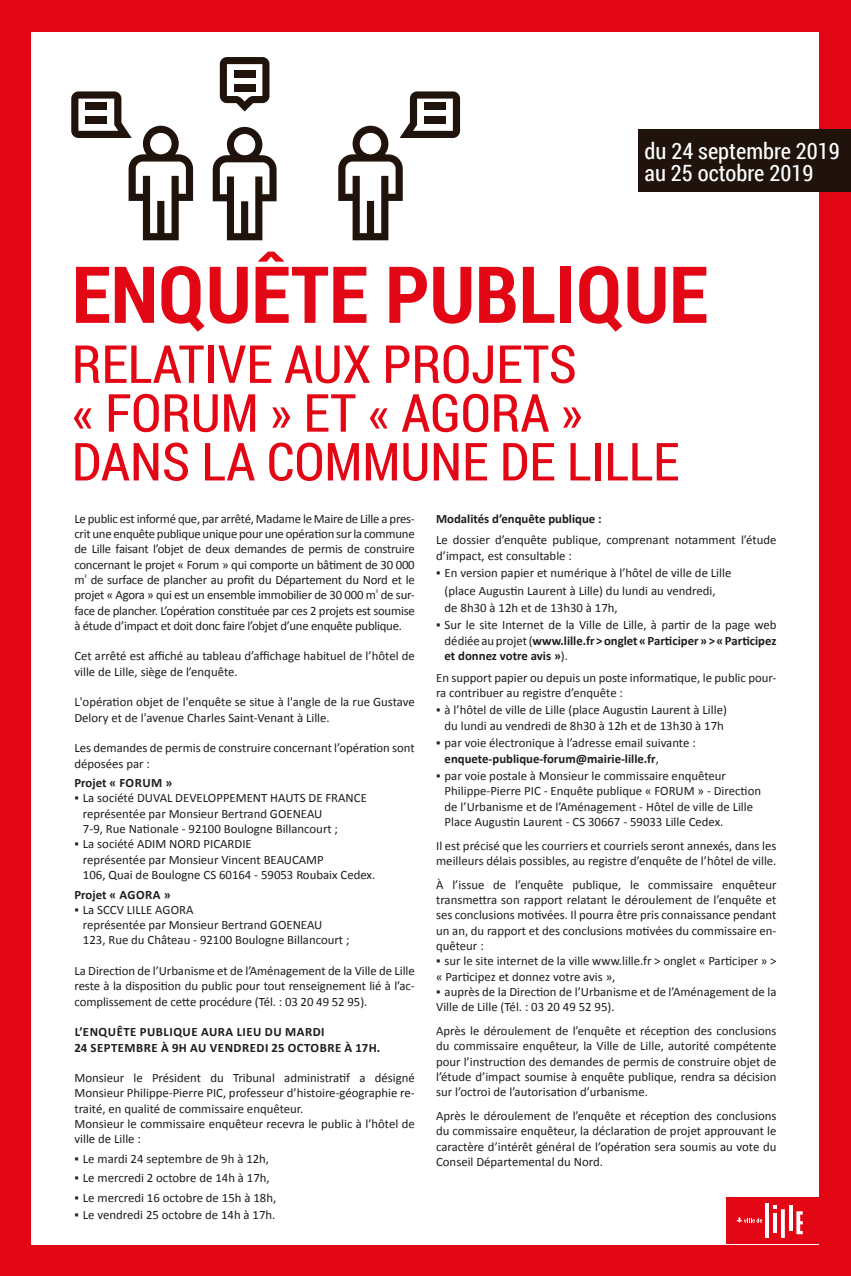
<style>
.page{position:relative;width:851px;height:1276px;background:#fff}
.page>*{position:absolute;margin:0;border:0;box-sizing:border-box;transform-origin:0 0}
.t1{font:700 78.75px "Roboto Condensed";color:#e30614}
.t2{font:52.5px/48.8px "Roboto Condensed";color:#e30614}
.t3{font:22.5px/22.5px "Roboto Condensed";color:#fff}
.t4{font:12.75px/15.3px "Calibri";color:#1d1d1b}
.t5{font:700 12.75px/15.3px "Calibri";letter-spacing:.04em;color:#1d1d1b}
.t6{font:700 12.75px "Calibri";color:#1d1d1b}
.s1{font-weight:700}
</style>
<div class="page">
<div style="left:0;top:0;width:850px;height:1276px;background:#e30614"></div>
<div style="left:32px;top:32px;width:787px;height:1212px;background:#fff"></div>
<div style="left:726px;top:1197px;width:93px;height:47px;background:#e30614"></div>
<svg style="left:736px;top:1217px;width:26px;height:5px"></svg>
<hr style="left:765px;top:1203px;width:4px;height:35px;background:#fff">
<svg style="left:781px;top:1209px;width:3px;height:29px"></svg>
<svg style="left:789px;top:1205px;width:3px;height:25px"></svg>
<hr style="left:773px;top:1213px;width:4px;height:19px;background:#fff">
<svg style="left:773px;top:1205px;width:4px;height:4px"></svg>
<svg style="left:796px;top:1211px;width:6px;height:23px"></svg>
<svg style="left:213px;top:127px;width:63px;height:113px"></svg>
<svg style="left:220px;top:57px;width:49px;height:54px"></svg>
<div style="left:234px;top:70px;width:21px;height:7px;background:#1f130c"></div>
<div style="left:234px;top:84px;width:21px;height:7px;background:#1f130c"></div>
<svg style="left:71px;top:91px;width:122px;height:149px"></svg>
<div style="left:86px;top:102px;width:21px;height:7px;background:#1f130c"></div>
<div style="left:86px;top:116px;width:21px;height:8px;background:#1f130c"></div>
<svg style="left:338px;top:91px;width:122px;height:149px"></svg>
<div style="left:424px;top:102px;width:21px;height:7px;background:#1f130c"></div>
<div style="left:424px;top:116px;width:21px;height:8px;background:#1f130c"></div>
<div style="left:638px;top:129px;width:212px;height:62px;background:#1f130c"></div>
<h3 class="t3" style="left:644px;top:139px;width:197px">du 24 septembre 2019 au 25 octobre 2019</h3>
<h1 class="t1" style="left:72px;top:239px;width:637px">ENQUÊTE PUBLIQUE</h1>
<h2 class="t2" style="left:72px;top:338px;width:609px">RELATIVE AUX PROJETS<br>« FORUM » ET « AGORA »<br>DANS LA COMMUNE DE LILLE</h2>
<p class="t4" style="left:74px;top:511px;width:342px;text-align:justify">Le public est informé que, par arrêté, Madame le Maire de Lille a pres&shy;crit une enquête publique unique pour une opération sur la commune de Lille faisant l’objet de deux demandes de permis de construire concernant le projet « Forum » qui comporte un bâtiment de 30 000 m<sup>²</sup> de surface de plancher au profit du Département du Nord et le projet « Agora » qui est un ensemble immobilier de 30 000 m<sup>²</sup> de sur&shy;face de plancher. L’opération constituée par ces 2 projets est soumise à étude d’impact et doit donc faire l’objet d’une enquête publique.</p>
<p class="t4" style="left:74px;top:648px;width:342px">Cet arrêté est affiché au tableau d’affichage habituel de l’hôtel de ville de Lille, siège de l’enquête.</p>
<p class="t4" style="left:74px;top:694px;width:342px">L'opération objet de l'enquête se situe à l'angle de la rue Gustave<br>Delory et de l'avenue Charles Saint-Venant à Lille.</p>
<p class="t4" style="left:74px;top:740px;width:342px">Les demandes de permis de construire concernant l’opération sont déposées par :</p>
<p class="t6" style="left:74px;top:775px;width:99px">Projet « FORUM »</p>
<p class="t4" style="left:83px;top:790px;width:285px;text-indent:-9px">▪ La société DUVAL DEVELOPPEMENT HAUTS DE FRANCE représentée par Monsieur Bertrand GOENEAU<br>7-9, Rue Nationale - 92100 Boulogne Billancourt ;</p>
<p class="t4" style="left:83px;top:836px;width:294px;text-indent:-9px">▪ La société ADIM NORD PICARDIE<br>représentée par Monsieur Vincent BEAUCAMP<br>106, Quai de Boulogne CS 60164 - 59053 Roubaix Cedex.</p>
<p class="t6" style="left:74px;top:886px;width:98px">Projet « AGORA »</p>
<p class="t4" style="left:83px;top:902px;width:268px;text-indent:-9px">▪ La SCCV LILLE AGORA<br>représentée par Monsieur Bertrand GOENEAU<br>123, Rue du Château - 92100 Boulogne Billancourt ;</p>
<p class="t4" style="left:74px;top:963px;width:342px;text-align:justify">La Direction de l’Urbanisme et de l’Aménagement de la Ville de Lille reste à la disposition du public pour tout renseignement lié à l’ac&shy;complissement de cette procédure (Tél. : 03 20 49 52 95).</p>
<p class="t5" style="left:74px;top:1024px;width:307px">L’ENQUÊTE PUBLIQUE AURA LIEU DU MARDI<br>24 SEPTEMBRE À 9H AU VENDREDI 25 OCTOBRE À 17H.</p>
<p class="t4" style="left:74px;top:1070px;width:342px">Monsieur le Président du Tribunal administratif a désigné Monsieur Philippe-Pierre PIC, professeur d’histoire-géographie re&shy;traité, en qualité de commissaire enquêteur.<br>Monsieur le commissaire enquêteur recevra le public à l’hôtel de ville de Lille :</p>
<p class="t4" style="left:74px;top:1151px;width:196px">▪ Le mardi 24 septembre de 9h à 12h,</p>
<p class="t4" style="left:74px;top:1170px;width:197px">▪ Le mercredi 2 octobre de 14h à 17h,</p>
<p class="t4" style="left:74px;top:1189px;width:203px">▪ Le mercredi 16 octobre de 15h à 18h,</p>
<p class="t4" style="left:74px;top:1207px;width:202px">▪ Le vendredi 25 octobre de 14h à 17h.</p>
<p class="t6" style="left:436px;top:510px;width:167px">Modalités d’enquête publique :</p>
<p class="t4" style="left:436px;top:532px;width:342px">Le dossier d’enquête publique, comprenant notamment l’étude d’impact, est consultable :</p>
<p class="t4" style="left:444px;top:564px;width:288px;line-height:17.4px;text-indent:-9px">▪ En version papier et numérique à l’hôtel de ville de Lille (place Augustin Laurent à Lille) du lundi au vendredi, de 8h30 à 12h et de 13h30 à 17h,</p>
<p class="t4" style="left:444px;top:617px;width:333px;text-align:justify;text-indent:-9px">▪ Sur le site Internet de la Ville de Lille, à partir de la page web dédiée au projet (<span class="s1">www.lille.fr &gt; onglet « Participer » &gt; « Participez et donnez votre avis »</span>).</p>
<p class="t4" style="left:436px;top:670px;width:342px">En support papier ou depuis un poste informatique, le public pour&shy;ra contribuer au registre d’enquête :</p>
<p class="t4" style="left:436px;top:702px;width:292px;text-align:center">▪ à l’hôtel de ville de Lille (place Augustin Laurent à Lille) du lundi au vendredi de 8h30 à 12h et de 13h30 à 17h</p>
<p class="t4" style="left:444px;top:735px;width:252px;text-indent:-9px">▪ par voie électronique à l’adresse email suivante : <span class="s1">enquete-publique-forum@mairie-lille.fr</span>,</p>
<p class="t4" style="left:444px;top:768px;width:318px;text-indent:-9px">▪ par voie postale à Monsieur le commissaire enquêteur Philippe-Pierre PIC - Enquête publique « FORUM » - Direction de l’Urbanisme et de l’Aménagement - Hôtel de ville de Lille Place Augustin Laurent - CS 30667 - 59033 Lille Cedex.</p>
<p class="t4" style="left:436px;top:838px;width:342px">Il est précisé que les courriers et courriels seront annexés, dans les meilleurs délais possibles, au registre d’enquête de l’hôtel de ville.</p>
<p class="t4" style="left:436px;top:877px;width:342px;text-align:justify">À l’issue de l’enquête publique, le commissaire enquêteur transmettra son rapport relatant le déroulement de l’enquête et ses conclusions motivées. Il pourra être pris connaissance pendant un an, du rapport et des conclusions motivées du commissaire en&shy;quêteur :</p>
<p class="t4" style="left:436px;top:953px;width:342px">▪ sur le site internet de la ville www.lille.fr &gt; onglet « Participer » &gt; « Participez et donnez votre avis »,</p>
<p class="t4" style="left:436px;top:984px;width:342px">▪ auprès de la Direction de l’Urbanisme et de l’Aménagement de la<br>Ville de Lille (Tél. : 03 20 49 52 95).</p>
<p class="t4" style="left:436px;top:1023px;width:342px;text-align:justify">Après le déroulement de l’enquête et réception des conclusions du commissaire enquêteur, la Ville de Lille, autorité compétente pour l’instruction des demandes de permis de construire objet de l’étude d’impact soumise à enquête publique, rendra sa décision sur l’octroi de l’autorisation d’urbanisme.</p>
<p class="t4" style="left:436px;top:1108px;width:342px;text-align:justify">Après le déroulement de l’enquête et réception des conclusions du commissaire enquêteur, la déclaration de projet approuvant le caractère d’intérêt général de l’opération sera soumis au vote du Conseil Départemental du Nord.</p>
</div>
